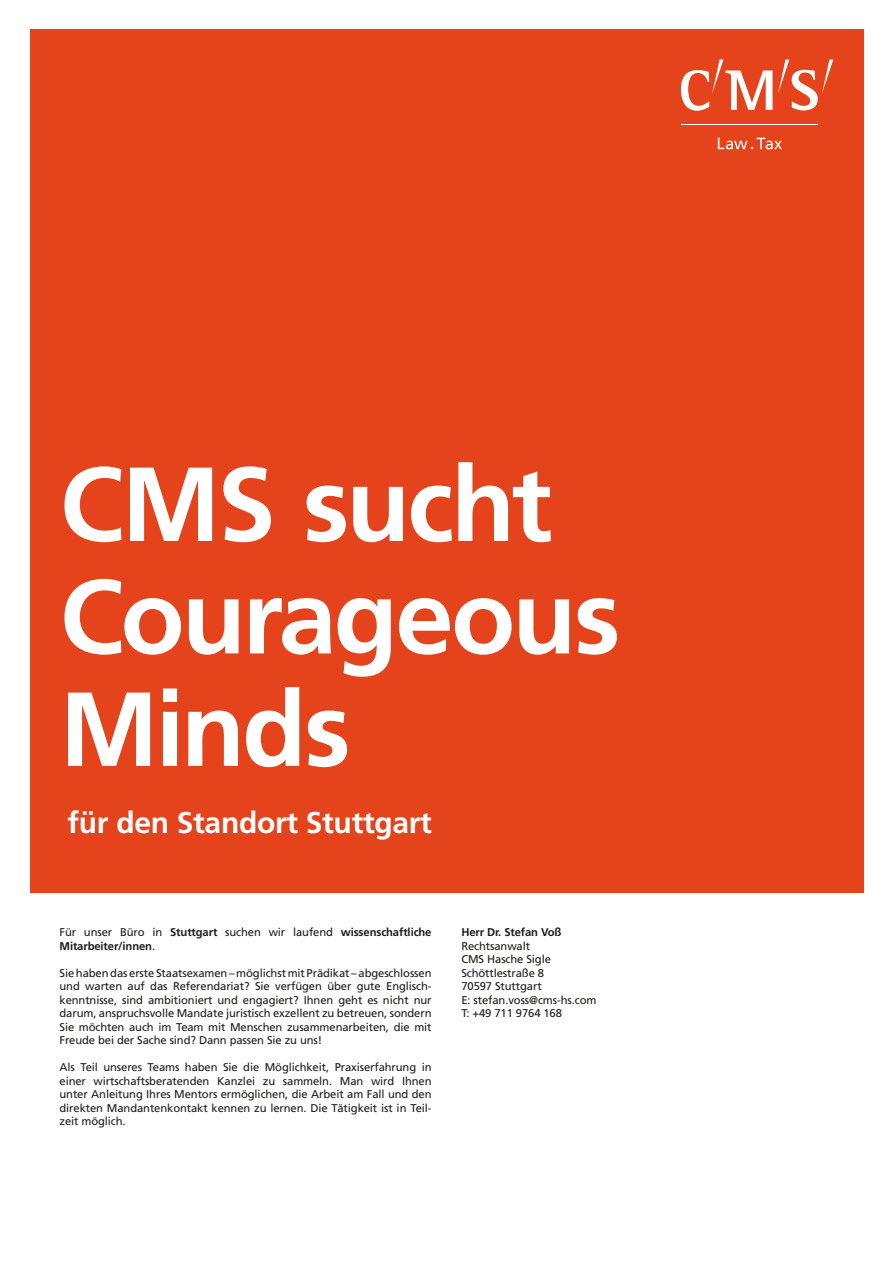
<style>
.page{position:relative;width:893px;height:1263px;background:#fff}
.page>*{position:absolute;margin:0;border:0;box-sizing:border-box;transform-origin:0 0}
.t1{font:700 105px/112.5px "Frutiger LT Std";letter-spacing:-.03em;color:#fff}
.t2{font:700 30px "Frutiger LT Std";letter-spacing:-.01em;color:#fff}
.t3{font:11.25px/13.5px "Frutiger LT Std";letter-spacing:-.01em;color:#1d1d1b;text-align:justify}
.t4{font:700 11.25px/13.5px "Frutiger LT Std";letter-spacing:-.01em;color:#1d1d1b}
.s1{font-weight:400}
</style>
<div class="page">
<div style="left:30px;top:30px;width:833px;height:863px;background:#e4431b"></div>
<hr style="left:681px;top:125px;width:136px;height:1px;background:#fff">
<svg style="left:718px;top:138px;width:64px;height:11px"></svg>
<svg style="left:681px;top:60px;width:91px;height:51px"></svg>
<svg style="left:778px;top:60px;width:55px;height:50px"></svg>
<h1 class="t1" style="left:60px;top:449px;width:563px">CMS sucht<br>Courageous<br>Minds</h1>
<h2 class="t2" style="left:68px;top:805px;width:366px">für den Standort Stuttgart</h2>
<p class="t4" style="left:60px;top:926px;width:374px"><span class="s1">Für unser Büro in</span> Stuttgart <span class="s1">suchen wir laufend</span> wissenschaftliche<br>Mitarbeiter/innen<span class="s1">.</span></p>
<p class="t3" style="left:60px;top:966px;width:374px">Sie haben das erste Staatsexamen – möglichst mit Prädikat – abgeschlossen und warten auf das Referendariat? Sie verfügen über gute Englisch&shy;kenntnisse, sind ambitioniert und engagiert? Ihnen geht es nicht nur darum, anspruchsvolle Mandate juristisch exzellent zu betreuen, sondern Sie möchten auch im Team mit Menschen zusammenarbeiten, die mit Freude bei der Sache sind? Dann passen Sie zu uns!</p>
<p class="t3" style="left:60px;top:1061px;width:374px">Als Teil unseres Teams haben Sie die Möglichkeit, Praxiserfahrung in einer wirtschaftsberatenden Kanzlei zu sammeln. Man wird Ihnen unter Anleitung Ihres Mentors ermöglichen, die Arbeit am Fall und den direkten Mandantenkontakt kennen zu lernen. Die Tätigkeit ist in Teil&shy;zeit möglich.</p>
<p class="t4" style="left:461px;top:926px;width:102px">Herr Dr. Stefan Voß</p>
<p class="t3" style="left:461px;top:939px;width:137px;text-align:left">Rechtsanwalt<br>CMS Hasche Sigle<br>Schöttlestraße 8<br>70597 Stuttgart<br>E: stefan.voss@cms-hs.com<br>T: +49 711 9764 168</p>
</div>
